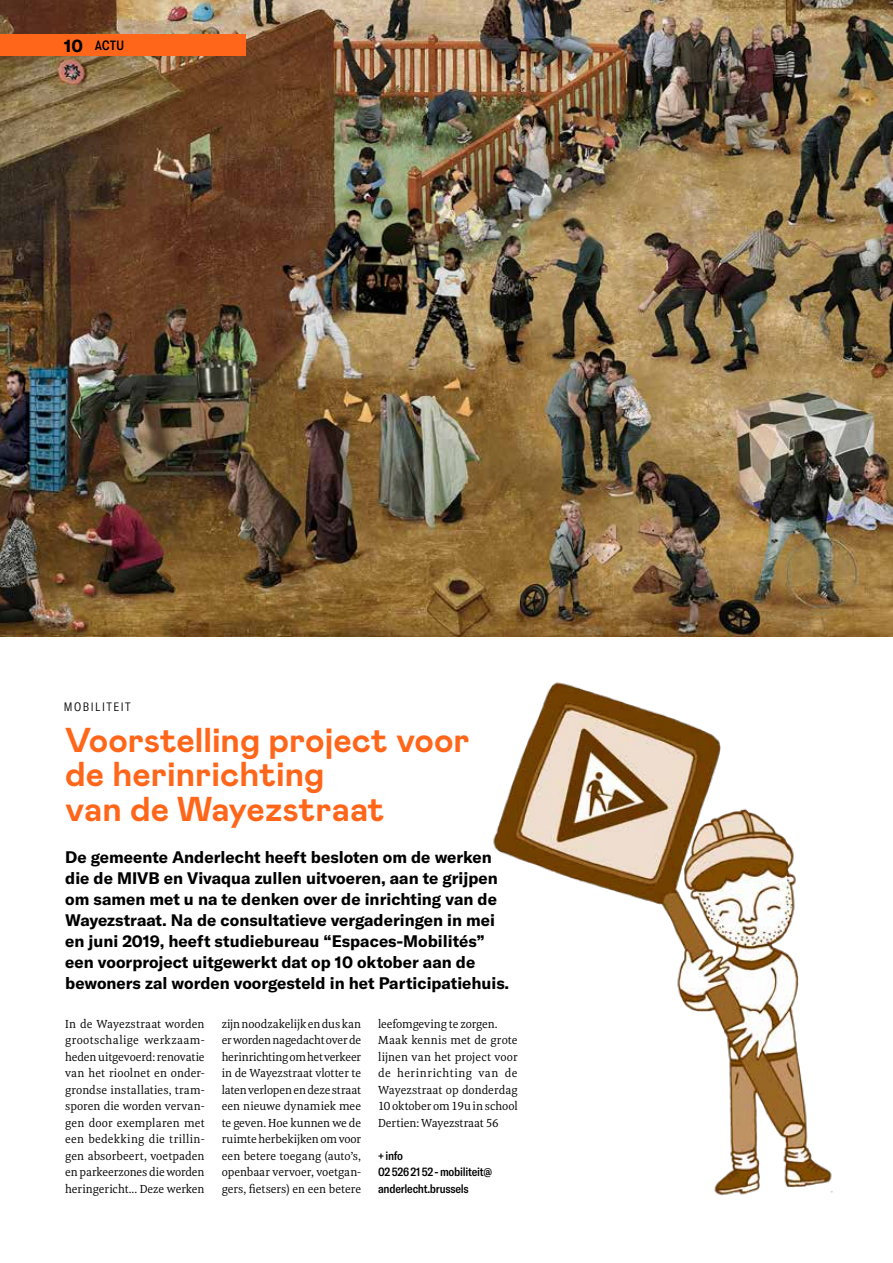
<style>
.page{position:relative;width:893px;height:1263px;background:#fff}
.page>*{position:absolute;margin:0;border:0;box-sizing:border-box;transform-origin:0 0}
.t1{font:700 34.5px/34.5px "Mabry Pro";color:#ff661a}
.t2{font:700 16.5px/21px "GT America";color:#000}
.t3{font:500 condensed 13.5px "GT Walsheim Pro";color:#000}
.t4{font:12px/16.5px "Meret Pro";letter-spacing:-.005em;color:#000;text-align:justify}
.t5{font:500 condensed 12px/16.5px "GT America";letter-spacing:-.02em;color:#000}
.t6{font:300 condensed 12px "GT America";letter-spacing:.13em;color:#000}
.s1{font-weight:700;font-stretch:normal;font-size:18px}
</style>
<div class="page">
<img style="left:0;top:0;width:893px;height:636px">
<div style="left:0;top:34px;width:245px;height:22px;background:#ff661a"></div>
<img style="left:493px;top:682px;width:340px;height:514px">
<p class="t3" style="left:64px;top:38px;width:62px"><span class="s1">10</span> ACTU</p>
<p class="t6" style="left:64px;top:700px;width:69px">MOBILITEIT</p>
<h1 class="t1" style="left:65px;top:721px;width:406px">Voorstelling project voor de herinrichting<br>van de Wayezstraat</h1>
<p class="t2" style="left:65px;top:846px;width:446px">De gemeente Anderlecht heeft besloten om de werken die de MIVB en Vivaqua zullen uitvoeren, aan te grijpen om samen met u na te denken over de inrichting van de Wayezstraat. Na de consultatieve vergaderingen in mei en juni 2019, heeft studiebureau “Espaces-Mobilités” een voorproject uitgewerkt dat op 10 oktober aan de bewoners zal worden voorgesteld in het Participatiehuis.</p>
<p class="t4" style="left:222px;top:1015px;width:141px">zijn noodzakelijk en dus kan er worden nagedacht over de herinrichting om het verkeer in de Wayezstraat vlotter te laten verlopen en deze straat een nieuwe dynamiek mee te geven. Hoe kunnen we de ruimte herbekijken om voor een betere toegang (auto’s, openbaar vervoer, voetgan&shy;gers, fietsers) en een betere</p>
<p class="t4" style="left:378px;top:1015px;width:141px;text-align:left">leefomgeving te zorgen.<br>Maak kennis met de grote lijnen van het project voor de herinrichting van de<br>Wayezstraat op donderdag<br>10 oktober om 19u in school<br>Dertien: Wayezstraat 56</p>
<p class="t4" style="left:65px;top:1015px;width:141px">In de Wayezstraat worden grootschalige werkzaam&shy;heden uitgevoerd: renovatie van het rioolnet en onder&shy;grondse installaties, tram&shy;sporen die worden vervan&shy;gen door exemplaren met een bedekking die trillin&shy;gen absorbeert, voetpaden en parkeerzones die worden heringericht... Deze werken</p>
<p class="t5" style="left:378px;top:1147px;width:115px">+ info<br>02 526 21 52 - mobiliteit@ anderlecht.brussels</p>
</div>
